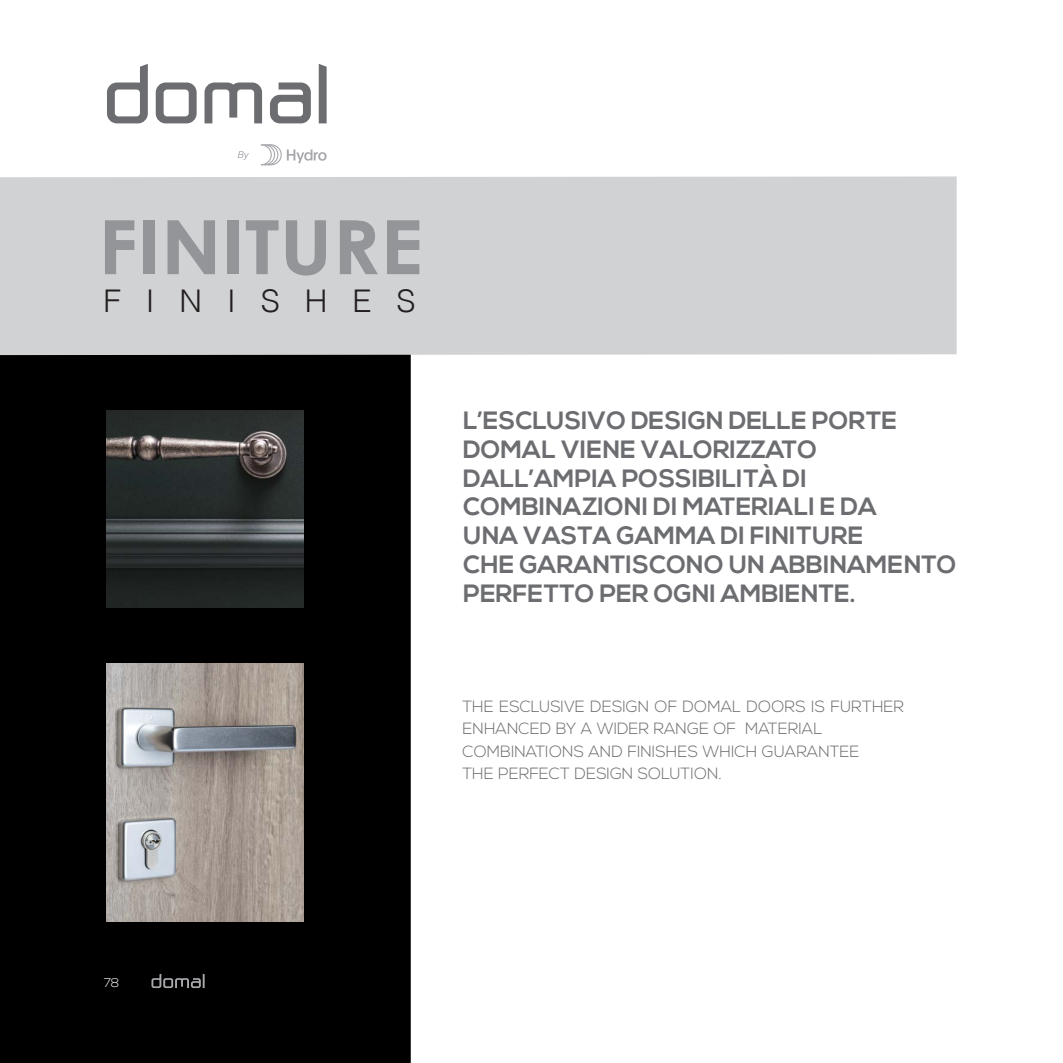
<style>
.page{position:relative;width:1063px;height:1063px;background:#fff}
.page>*{position:absolute;margin:0;border:0;box-sizing:border-box;transform-origin:0 0}
.t1{font:700 75px "Century Gothic";color:#939598;scale:1.1 1}
.t2{font:300 31.25px "Helvetica";letter-spacing:.8em;color:#231f20}
.t3{font:700 25px/28.8px "Nexa";color:#6c6d70}
.t4{font:300 16.25px/22.5px "Nexa";color:#6c6d70}
.t5{font:300 12.5px "Nexa";color:#fff}
</style>
<div class="page">
<div style="left:0;top:355px;width:411px;height:708px;background:#000"></div>
<img style="left:106px;top:663px;width:198px;height:258px">
<img style="left:106px;top:410px;width:198px;height:197px">
<div style="left:0;top:176px;width:957px;height:179px;background:#d1d2d4"></div>
<svg style="left:107px;top:64px;width:220px;height:59px"></svg>
<svg style="left:238px;top:151px;width:11px;height:9px"></svg>
<svg style="left:260px;top:144px;width:67px;height:21px"></svg>
<svg style="left:151px;top:974px;width:54px;height:14px"></svg>
<p class="t1" style="left:98px;top:190px;width:297px">FINITURE</p>
<p class="t2" style="left:103px;top:275px;width:314px">FINISHES</p>
<p class="t3" style="left:463px;top:407px;width:435px">L’ESCLUSIVO DESIGN DELLE PORTE</p>
<p class="t3" style="left:463px;top:436px;width:355px">DOMAL VIENE VALORIZZATO</p>
<p class="t3" style="left:463px;top:465px;width:345px">DALL’AMPIA POSSIBILITÀ DI</p>
<p class="t3" style="left:463px;top:493px;width:415px">COMBINAZIONI DI MATERIALI E DA</p>
<p class="t3" style="left:463px;top:522px;width:402px">UNA VASTA GAMMA DI FINITURE</p>
<p class="t3" style="left:463px;top:551px;width:495px">CHE GARANTISCONO UN ABBINAMENTO<br>PERFETTO PER OGNI AMBIENTE.</p>
<p class="t4" style="left:462px;top:696px;width:443px">THE ESCLUSIVE DESIGN OF DOMAL DOORS IS FURTHER<br>ENHANCED BY A WIDER RANGE OF MATERIAL</p>
<p class="t4" style="left:462px;top:741px;width:399px">COMBINATIONS AND FINISHES WHICH GUARANTEE</p>
<p class="t4" style="left:462px;top:763px;width:261px">THE PERFECT DESIGN SOLUTION.</p>
<p class="t5" style="left:104px;top:976px;width:17px">78</p>
</div>
